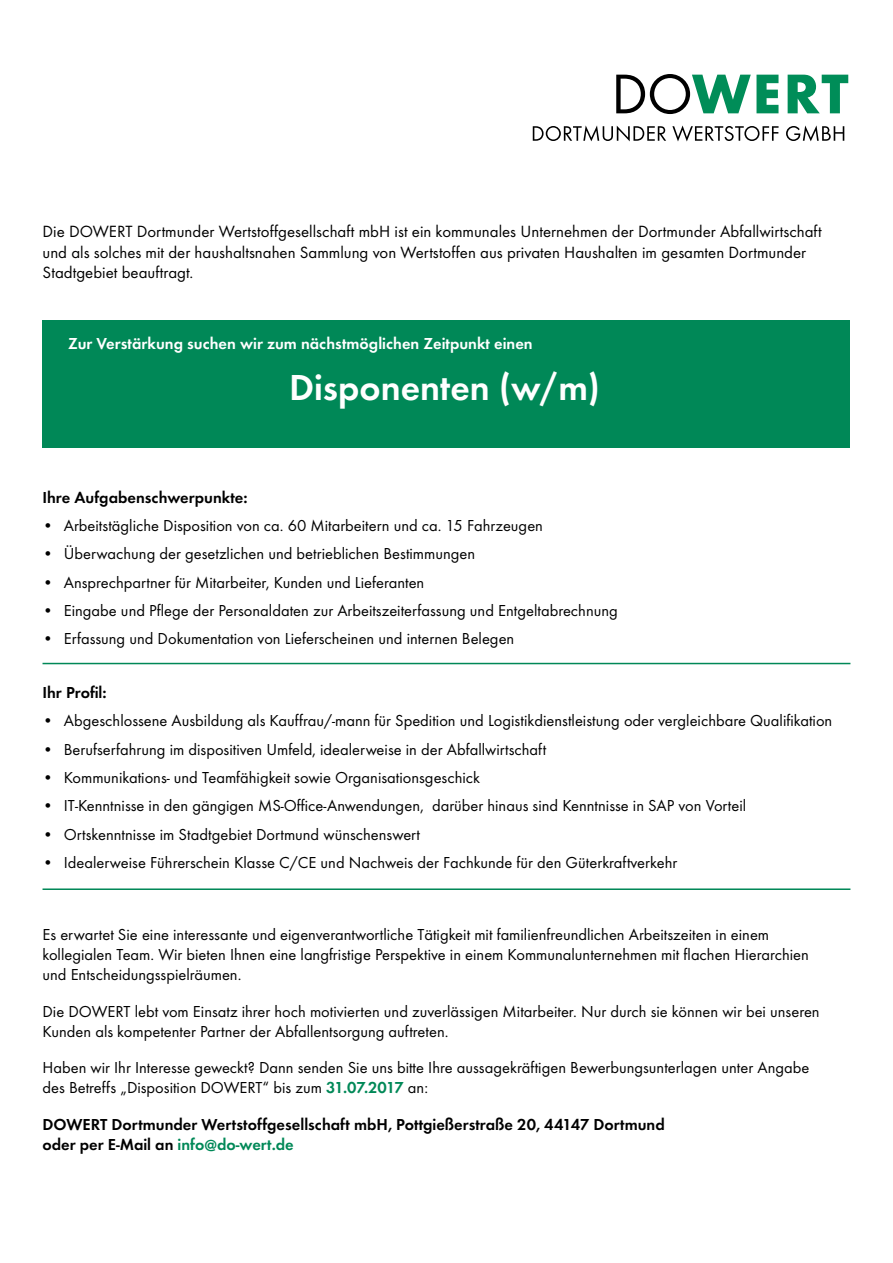
<style>
.page{position:relative;width:893px;height:1263px;background:#fff}
.page>*{position:absolute;margin:0;border:0;box-sizing:border-box;transform-origin:0 0}
.t1{font:600 37.5px "Futura T";color:#fff}
.t2{font:16.8px/20.2px "Futura T";color:#000}
.t3{font:16.5px/19.8px "Futura T";color:#000}
.t4{font:600 16.5px/19.8px "Futura T";color:#000}
.t5{font:600 16.5px "Futura T";color:#fff}
.s1{font-weight:600;color:#008857}
.s2{color:#008857}
</style>
<div class="page">
<div style="left:43px;top:320px;width:807px;height:128px;background:#008857"></div>
<svg style="left:533px;top:125px;width:311px;height:16px"></svg>
<svg style="left:616px;top:74px;width:162px;height:40px"></svg>
<svg style="left:788px;top:75px;width:60px;height:38px"></svg>
<hr style="left:43px;top:663px;width:807px;height:1px;background:#008857">
<hr style="left:43px;top:888px;width:807px;height:2px;background:#008857">
<p class="t2" style="left:43px;top:221px;width:781px">Die DOWERT Dortmunder Wertstoffgesellschaft mbH ist ein kommunales Unternehmen der Dortmunder Abfallwirtschaft und als solches mit der haushaltsnahen Sammlung von Wertstoffen aus privaten Haushalten im gesamten Dortmunder<br>Stadtgebiet beauftragt.</p>
<p class="t5" style="left:68px;top:334px;width:466px">Zur Verstärkung suchen wir zum nächstmöglichen Zeitpunkt einen</p>
<p class="t1" style="left:289px;top:365px;width:312px">Disponenten (w/m)</p>
<p class="t4" style="left:43px;top:487px;width:207px">Ihre Aufgabenschwerpunkte:</p>
<p class="t3" style="left:43px;top:515px;width:502px">• Arbeitstägliche Disposition von ca. 60 Mitarbeitern und ca. 15 Fahrzeugen</p>
<p class="t3" style="left:43px;top:544px;width:434px">• Überwachung der gesetzlichen und betrieblichen Bestimmungen</p>
<p class="t3" style="left:43px;top:572px;width:383px">• Ansprechpartner für Mitarbeiter, Kunden und Lieferanten</p>
<p class="t3" style="left:43px;top:600px;width:577px">• Eingabe und Pflege der Personaldaten zur Arbeitszeiterfassung und Entgeltabrechnung</p>
<p class="t3" style="left:43px;top:629px;width:473px">• Erfassung und Dokumentation von Lieferscheinen und internen Belegen</p>
<p class="t4" style="left:43px;top:682px;width:66px">Ihr Profil:</p>
<p class="t3" style="left:43px;top:711px;width:791px">• Abgeschlossene Ausbildung als Kauffrau/-mann für Spedition und Logistikdienstleistung oder vergleichbare Qualifikation</p>
<p class="t3" style="left:43px;top:739px;width:505px">• Berufserfahrung im dispositiven Umfeld, idealerweise in der Abfallwirtschaft</p>
<p class="t3" style="left:43px;top:767px;width:439px">• Kommunikations- und Teamfähigkeit sowie Organisationsgeschick</p>
<p class="t3" style="left:43px;top:796px;width:705px">• IT-Kenntnisse in den gängigen MS-Office-Anwendungen, darüber hinaus sind Kenntnisse in SAP von Vorteil</p>
<p class="t3" style="left:43px;top:824px;width:379px">• Ortskenntnisse im Stadtgebiet Dortmund wünschenswert</p>
<p class="t3" style="left:43px;top:852px;width:636px">• Idealerweise Führerschein Klasse C/CE und Nachweis der Fachkunde für den Güterkraftverkehr</p>
<p class="t3" style="left:43px;top:925px;width:768px">Es erwartet Sie eine interessante und eigenverantwortliche Tätigkeit mit familienfreundlichen Arbeitszeiten in einem kollegialen Team. Wir bieten Ihnen eine langfristige Perspektive in einem Kommunalunternehmen mit flachen Hierarchien und Entscheidungsspielräumen.</p>
<p class="t3" style="left:43px;top:1001px;width:779px">Die DOWERT lebt vom Einsatz ihrer hoch motivierten und zuverlässigen Mitarbeiter. Nur durch sie können wir bei unseren<br>Kunden als kompetenter Partner der Abfallentsorgung auftreten.</p>
<p class="t3" style="left:43px;top:1058px;width:768px">Haben wir Ihr Interesse geweckt? Dann senden Sie uns bitte Ihre aussagekräftigen Bewerbungsunterlagen unter Angabe des Betreffs „Disposition DOWERT“ bis zum <span class="s1">31.07.2017</span> an:</p>
<p class="t4" style="left:43px;top:1114px;width:624px">DOWERT Dortmunder Wertstoffgesellschaft mbH, Pottgießerstraße 20, 44147 Dortmund oder per E-Mail an <span class="s2">info@do-wert.de</span></p>
</div>
